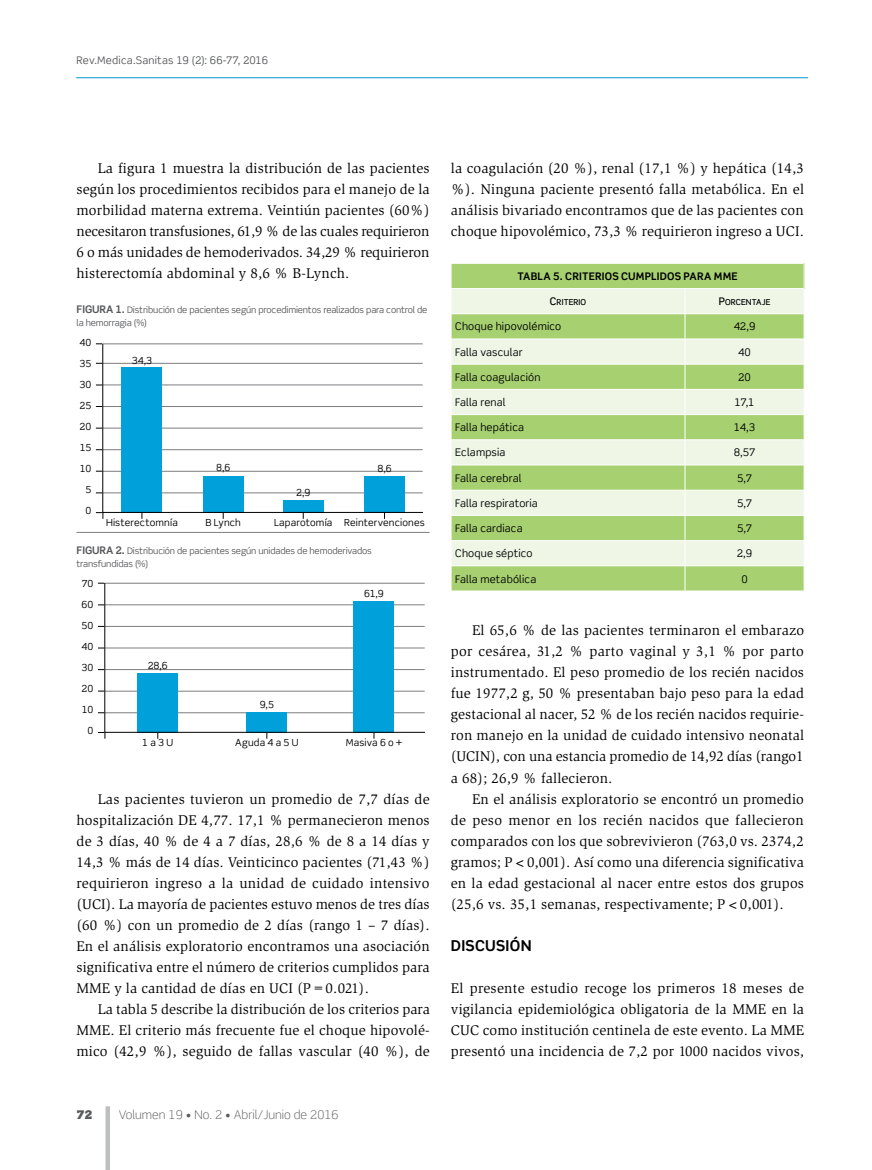
<style>
.page{position:relative;width:872px;height:1170px;background:#fff}
.page>*{position:absolute;margin:0;border:0;box-sizing:border-box;transform-origin:0 0}
._09Subt_1{font:700 15px "Scene Std";letter-spacing:.025em;color:#000}
._01Body_text{font:14.4px/21px "Slimbach Std";letter-spacing:.01em;color:#000;text-align:justify}
._02Body_sin_sang{font:14.4px/21px "Slimbach Std";letter-spacing:.01em;color:#000;text-align:justify}
.t1{font:300 12px "Scene Std";color:#58595b}
.t2{font:900 12px "Scene Std";color:#58595b}
._14texto_tablas{font:10.5px "Scene Std";letter-spacing:.015em;color:#000}
.t3{font:10.5px "Scene Std";letter-spacing:.02em;color:#58595b}
._15Tit_Tabla{font:700 10.5px "Scene Std";letter-spacing:.015em;color:#000}
.t4{font:9.75px/21px "Scene Std";letter-spacing:.015em;color:#000;text-align:right}
._18Tit_graf{font:9px/13.5px "Scene Std";letter-spacing:-.015em;color:#58595b}
._16Encabezado{font:500 8.25px "Scene Std";letter-spacing:.015em;color:#000}
.s1{font-style:inherit}
.s2{font-weight:700;font-size:10.5px}
.s3{font-size:10.5px}
</style>
<div class="page">
<hr style="left:106px;top:1106px;width:4px;height:63px;background:#bcbec0">
<hr style="left:76px;top:77px;width:732px;height:1px;background:#0099d1">
<hr style="left:77px;top:532px;width:352px;height:1px;background:#807c81">
<svg style="left:96px;top:512px;width:8px;height:7px"></svg>
<svg style="left:102px;top:343px;width:321px;height:170px"></svg>
<svg style="left:98px;top:732px;width:8px;height:6px"></svg>
<svg style="left:104px;top:582px;width:321px;height:150px"></svg>
<div style="left:451px;top:263px;width:353px;height:25px;background:#a7d171"></div>
<div style="left:452px;top:289px;width:352px;height:24px;background:#eff6e6"></div>
<svg style="left:452px;top:314px;width:352px;height:276px;background:#c8e2a7"></svg>
<hr style="left:451px;top:339px;width:234px;height:1px;background:#fff">
<hr style="left:685px;top:339px;width:119px;height:1px;background:#fff">
<hr style="left:451px;top:364px;width:234px;height:1px;background:#fff">
<hr style="left:685px;top:364px;width:119px;height:1px;background:#fff">
<hr style="left:451px;top:389px;width:234px;height:1px;background:#fff">
<hr style="left:685px;top:389px;width:119px;height:1px;background:#fff">
<hr style="left:451px;top:414px;width:234px;height:1px;background:#fff">
<hr style="left:685px;top:414px;width:119px;height:1px;background:#fff">
<hr style="left:451px;top:439px;width:234px;height:1px;background:#fff">
<hr style="left:685px;top:439px;width:119px;height:1px;background:#fff">
<hr style="left:451px;top:464px;width:234px;height:1px;background:#fff">
<hr style="left:685px;top:464px;width:119px;height:1px;background:#fff">
<hr style="left:451px;top:490px;width:234px;height:1px;background:#fff">
<hr style="left:685px;top:490px;width:119px;height:1px;background:#fff">
<hr style="left:451px;top:515px;width:234px;height:1px;background:#fff">
<hr style="left:685px;top:515px;width:119px;height:1px;background:#fff">
<hr style="left:451px;top:540px;width:234px;height:1px;background:#fff">
<hr style="left:685px;top:540px;width:119px;height:1px;background:#fff">
<hr style="left:451px;top:565px;width:234px;height:1px;background:#fff">
<hr style="left:685px;top:565px;width:119px;height:1px;background:#fff">
<svg style="left:684px;top:289px;width:1px;height:301px"></svg>
<hr style="left:451px;top:263px;width:234px;height:1px;background:#fff">
<svg style="left:451px;top:263px;width:1px;height:327px"></svg>
<hr style="left:685px;top:263px;width:119px;height:1px;background:#fff">
<svg style="left:804px;top:263px;width:1px;height:26px"></svg>
<hr style="left:451px;top:288px;width:234px;height:1px;background:#fff">
<p class="t3" style="left:77px;top:53px;width:193px">Rev.Medica.Sanitas <span class="s1">19 (2): 66-77, 2016</span></p>
<p class="_01Body_text" style="left:77px;top:158px;width:355px;text-indent:21px">La figura 1 muestra la distribución de las pacientes según los procedimientos recibidos para el manejo de la morbilidad materna extrema. Veintiún pacientes (60%) necesitaron transfusiones, 61,9 % de las cuales requirieron 6 o más unidades de hemoderivados. 34,29 % requirieron histerectomía abdominal y 8,6 % B-Lynch.</p>
<p class="_18Tit_graf" style="left:77px;top:302px;width:352px"><span class="s2">FIGURA 1.</span> Distribución de pacientes según procedimientos realizados para control de la hemorragia (%)</p>
<p class="t4" style="left:79px;top:332px;width:14px">40<br>35<br>30<br>25<br>20<br>15<br>10<br>5<br>0</p>
<p class="t4" style="left:106px;top:512px;width:73px">Histerectomnía</p>
<p class="t4" style="left:205px;top:512px;width:37px">B Lynch</p>
<p class="t4" style="left:274px;top:512px;width:152px">Laparotomía Reintervenciones</p>
<p class="t4" style="left:132px;top:349px;width:22px">34,3</p>
<p class="t4" style="left:216px;top:457px;width:16px">8,6</p>
<p class="t4" style="left:377px;top:458px;width:16px">8,6</p>
<p class="t4" style="left:296px;top:481px;width:16px">2,9</p>
<p class="_18Tit_graf" style="left:77px;top:543px;width:297px"><span class="s2">FIGURA 2.</span> Distribución de pacientes según unidades de hemoderivados transfundidas (%)</p>
<p class="t4" style="left:81px;top:572px;width:14px">70<br>60<br>50<br>40<br>30<br>20<br>10<br>0</p>
<p class="t4" style="left:142px;top:732px;width:33px">1 a 3 U</p>
<p class="t4" style="left:235px;top:732px;width:65px">Aguda 4 a 5 U</p>
<p class="t4" style="left:346px;top:732px;width:58px">Masiva 6 o +</p>
<p class="t4" style="left:364px;top:583px;width:21px">61,9</p>
<p class="t4" style="left:148px;top:654px;width:22px">28,6</p>
<p class="t4" style="left:260px;top:693px;width:16px">9,5</p>
<p class="_01Body_text" style="left:77px;top:788px;width:355px;text-indent:21px">Las pacientes tuvieron un promedio de 7,7 días de hospitalización DE 4,77. 17,1 % permanecieron menos de 3 días, 40 % de 4 a 7 días, 28,6 % de 8 a 14 días y 14,3 % más de 14 días. Veinticinco pacientes (71,43 %) requirieron ingreso a la unidad de cuidado intensivo (UCI). La mayoría de pacientes estuvo menos de tres días (60 %) con un promedio de 2 días (rango 1 – 7 días).<br>En el análisis exploratorio encontramos una asociación significativa entre el número de criterios cumplidos para MME y la cantidad de días en UCI (P=0.021).</p>
<p class="_01Body_text" style="left:77px;top:998px;width:355px;text-indent:21px">La tabla 5 describe la distribución de los criterios para MME. El criterio más frecuente fue el choque hipovolé&shy;mico (42,9 %), seguido de fallas vascular (40 %), de</p>
<p class="t2" style="left:76px;top:1106px;width:18px">72</p>
<p class="t1" style="left:119px;top:1106px;width:221px">Volumen 19 • No. 2 • Abril/Junio de 2016</p>
<p class="_01Body_text" style="left:451px;top:158px;width:355px">la coagulación (20 %), renal (17,1 %) y hepática (14,3 %). Ninguna paciente presentó falla metabólica. En el análisis bivariado encontramos que de las pacientes con choque hipovolémico, 73,3 % requirieron ingreso a UCI.</p>
<p class="_15Tit_Tabla" style="left:517px;top:270px;width:222px">TABLA 5. CRITERIOS CUMPLIDOS PARA MME</p>
<p class="_16Encabezado" style="left:550px;top:297px;width:38px"><span class="s3">C</span>RITERIO</p>
<p class="_16Encabezado" style="left:718px;top:297px;width:53px"><span class="s3">P</span>ORCENTAJE</p>
<p class="_14texto_tablas" style="left:455px;top:320px;width:107px">Choque hipovolémico</p>
<p class="_14texto_tablas" style="left:733px;top:320px;width:23px">42,9</p>
<p class="_14texto_tablas" style="left:455px;top:345px;width:69px">Falla vascular</p>
<p class="_14texto_tablas" style="left:738px;top:345px;width:14px">40</p>
<p class="_14texto_tablas" style="left:455px;top:370px;width:87px">Falla coagulación</p>
<p class="_14texto_tablas" style="left:738px;top:370px;width:14px">20</p>
<p class="_14texto_tablas" style="left:455px;top:395px;width:52px">Falla renal</p>
<p class="_14texto_tablas" style="left:734px;top:395px;width:21px">17,1</p>
<p class="_14texto_tablas" style="left:455px;top:421px;width:70px">Falla hepática</p>
<p class="_14texto_tablas" style="left:734px;top:421px;width:23px">14,3</p>
<p class="_14texto_tablas" style="left:455px;top:446px;width:52px">Eclampsia</p>
<p class="_14texto_tablas" style="left:733px;top:446px;width:23px">8,57</p>
<p class="_14texto_tablas" style="left:455px;top:471px;width:68px">Falla cerebral</p>
<p class="_14texto_tablas" style="left:737px;top:471px;width:17px">5,7</p>
<p class="_14texto_tablas" style="left:455px;top:496px;width:84px">Falla respiratoria</p>
<p class="_14texto_tablas" style="left:737px;top:496px;width:17px">5,7</p>
<p class="_14texto_tablas" style="left:455px;top:521px;width:69px">Falla cardiaca</p>
<p class="_14texto_tablas" style="left:737px;top:521px;width:17px">5,7</p>
<p class="_14texto_tablas" style="left:455px;top:547px;width:79px">Choque séptico</p>
<p class="_14texto_tablas" style="left:737px;top:547px;width:17px">2,9</p>
<p class="_14texto_tablas" style="left:455px;top:572px;width:82px">Falla metabólica</p>
<p class="_14texto_tablas" style="left:741px;top:572px;width:8px">0</p>
<p class="_01Body_text" style="left:451px;top:620px;width:355px;text-indent:21px">El 65,6 % de las pacientes terminaron el embarazo por cesárea, 31,2 % parto vaginal y 3,1 % por parto instrumentado. El peso promedio de los recién nacidos fue 1977,2 g, 50 % presentaban bajo peso para la edad gestacional al nacer, 52 % de los recién nacidos requirie&shy;ron manejo en la unidad de cuidado intensivo neonatal (UCIN), con una estancia promedio de 14,92 días (rango1 a 68); 26,9 % fallecieron.</p>
<p class="_01Body_text" style="left:451px;top:788px;width:355px;text-indent:21px">En el análisis exploratorio se encontró un promedio de peso menor en los recién nacidos que fallecieron comparados con los que sobrevivieron (763,0 vs. 2374,2 gramos; P&lt;0,001). Así como una diferencia significativa en la edad gestacional al nacer entre estos dos grupos (25,6 vs. 35,1 semanas, respectivamente; P&lt;0,001).</p>
<p class="_09Subt_1" style="left:451px;top:935px;width:82px">DISCUSIÓN</p>
<p class="_02Body_sin_sang" style="left:451px;top:977px;width:355px">El presente estudio recoge los primeros 18 meses de vigilancia epidemiológica obligatoria de la MME en la CUC como institución centinela de este evento. La MME presentó una incidencia de 7,2 por 1000 nacidos vivos,</p>
</div>
